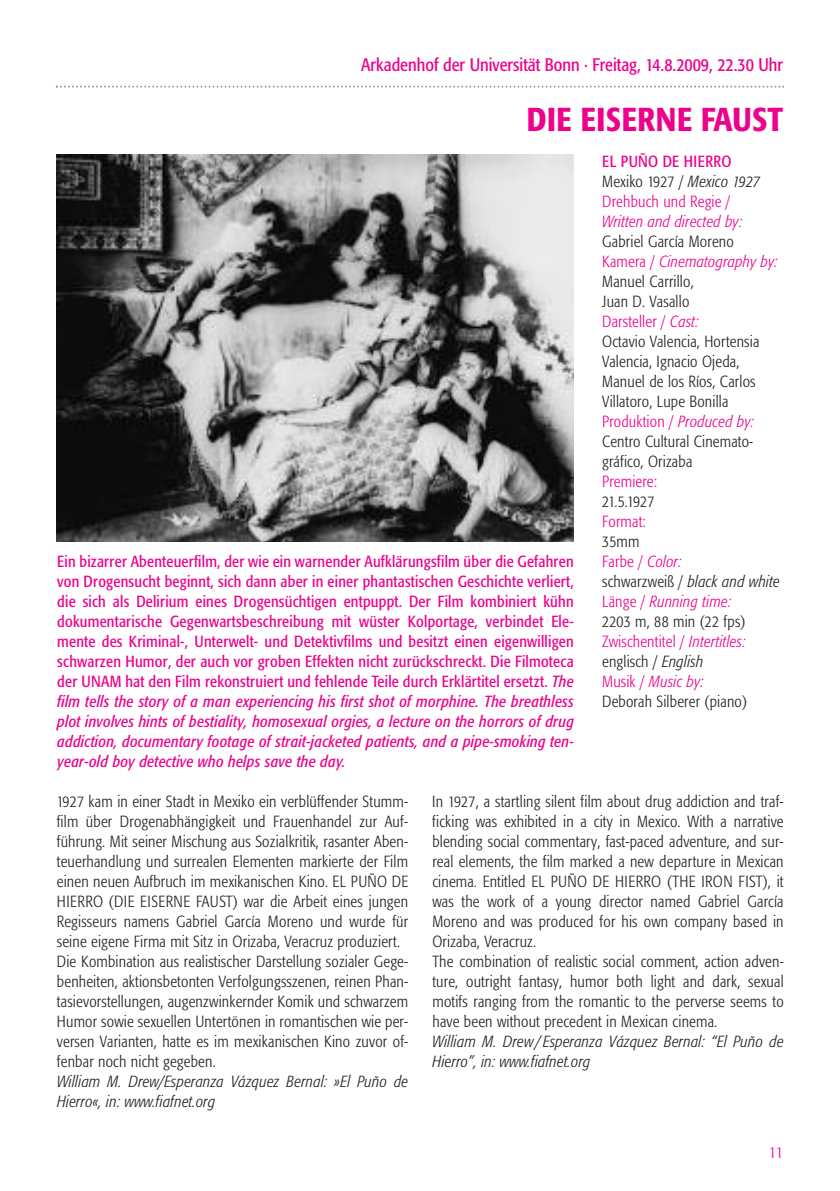
<style>
.page{position:relative;width:840px;height:1191px;background:#fff}
.page>*{position:absolute;margin:0;border:0;box-sizing:border-box;transform-origin:0 0}
.t1{font:500 condensed 32.8px "Formata";letter-spacing:.02em;color:#ed028c}
.t2{font:condensed 18px "Formata";color:#ed028c}
.t3{font:300 condensed 16px/20px "Formata";letter-spacing:.015em;color:#231f20}
.t4{font:condensed 16px/20px "Formata";letter-spacing:.015em;color:#ed028c;text-align:justify}
.t5{font:italic 300 condensed 16px/20px "Formata";letter-spacing:.015em;color:#231f20}
.t6{font:300 condensed 16px/20px "Formata";letter-spacing:.015em;color:#ed028c}
.t7{font:italic 300 condensed 16px "Formata";letter-spacing:.015em;color:#ed028c}
.s1{font-style:italic}
.s2{font-weight:400}
.s3{color:#231f20}
.s4{font-style:italic;color:#231f20}
.s5{color:#ed028c}
.s6{font-style:italic;color:#ed028c}
</style>
<div class="page">
<svg style="left:56px;top:86px;width:727px;height:2px"></svg>
<img style="left:57px;top:155px;width:516px;height:387px">
<p class="t2" style="left:361px;top:57px;width:423px">Arkadenhof der Universität Bonn · Freitag, 14.8.2009, 22.30 Uhr</p>
<h1 class="t1" style="left:526px;top:106px;width:258px">DIE EISERNE FAUST</h1>
<p class="t4" style="left:57px;top:553px;width:517px">Ein bizarrer Abenteuerfilm, der wie ein warnender Aufklärungsfilm über die Gefahren von Drogensucht beginnt, sich dann aber in einer phantastischen Geschichte verliert, die sich als Delirium eines Drogensüchtigen entpuppt. Der Film kombiniert kühn dokumentarische Gegenwartsbeschreibung mit wüster Kolportage, verbindet Ele&shy;mente des Kriminal-, Unterwelt- und Detektivfilms und besitzt einen eigenwilligen schwarzen Humor, der auch vor groben Effekten nicht zurückschreckt. Die Filmoteca der UNAM hat den Film rekonstruiert und fehlende Teile durch Erklärtitel ersetzt. <span class="s1">The film tells the story of a man experiencing his first shot of morphine. The breathless plot involves hints of bestiality, homosexual orgies, a lecture on the horrors of drug addiction, documentary footage of strait-jacketed patients, and a pipe-smoking ten&shy;year-old boy detective who helps save the day.</span></p>
<p class="t6" style="left:601px;top:153px;width:159px"><span class="s2">EL PUÑO DE HIERRO<br></span><span class="s3">Mexiko 1927 /</span> <span class="s4">Mexico 1927<br></span>Drehbuch und Regie /</p>
<p class="t7" style="left:601px;top:215px;width:142px">Written and directed by:</p>
<p class="t3" style="left:601px;top:233px;width:177px">Gabriel García Moreno<br><span class="s5">Kamera /</span> <span class="s6">Cinematography by:<br></span>Manuel Carrillo,<br>Juan D. Vasallo<br><span class="s5">Darsteller /</span> <span class="s6">Cast:<br></span>Octavio Valencia, Hortensia<br>Valencia, Ignacio Ojeda,<br>Manuel de los Ríos, Carlos<br>Villatoro, Lupe Bonilla<br><span class="s5">Produktion /</span> <span class="s6">Produced by:<br></span>Centro Cultural Cinemato&shy;gráfico, Orizaba</p>
<p class="t6" style="left:601px;top:473px;width:56px">Premiere:</p>
<p class="t3" style="left:601px;top:493px;width:54px">21.5.1927</p>
<p class="t6" style="left:601px;top:513px;width:45px">Format:</p>
<p class="t3" style="left:601px;top:533px;width:179px">35mm<br><span class="s5">Farbe /</span> <span class="s6">Color:<br></span>schwarzweiß / <span class="s1">black and white<br></span><span class="s5">Länge /</span> <span class="s6">Running time:<br></span>2203 m, 88 min (22 fps)<br><span class="s5">Zwischentitel /</span> <span class="s6">Intertitles: </span>englisch / <span class="s1">English<br></span><span class="s5">Musik /</span> <span class="s6">Music by:<br></span>Deborah Silberer (piano)</p>
<p class="t3" style="left:57px;top:792px;width:353px">1927 kam in einer Stadt in Mexiko ein verblüffender Stumm&shy;film über Drogenabhängigkeit und Frauenhandel zur Auf&shy;führung. Mit seiner Mischung aus Sozialkritik, rasanter Aben&shy;teuerhandlung und surrealen Elementen markierte der Film einen neuen Aufbruch im mexikanischen Kino. EL PUÑO DE HIERRO (DIE EISERNE FAUST) war die Arbeit eines jungen Regisseurs namens Gabriel García Moreno und wurde für seine eigene Firma mit Sitz in Orizaba, Veracruz produziert.<br>Die Kombination aus realistischer Darstellung sozialer Gege&shy;benheiten, aktionsbetonten Verfolgungsszenen, reinen Phan&shy;tasievorstellungen, augenzwinkernder Komik und schwarzem Humor sowie sexuellen Untertönen in romantischen wie per&shy;versen Varianten, hatte es im mexikanischen Kino zuvor of&shy;fenbar noch nicht gegeben.</p>
<p class="t5" style="left:57px;top:1072px;width:352px">William M. Drew/Esperanza Vázquez Bernal: »El Puño de<br>Hierro«, in: www.fiafnet.org</p>
<p class="t3" style="left:432px;top:792px;width:353px">In 1927, a startling silent film about drug addiction and traf&shy;ficking was exhibited in a city in Mexico. With a narrative blending social commentary, fast-paced adventure, and sur&shy;real elements, the film marked a new departure in Mexican cinema. Entitled EL PUÑO DE HIERRO (THE IRON FIST), it was the work of a young director named Gabriel García Moreno and was produced for his own company based in Orizaba, Veracruz.<br>The combination of realistic social comment, action adven&shy;ture, outright fantasy, humor both light and dark, sexual motifs ranging from the romantic to the perverse seems to have been without precedent in Mexican cinema.</p>
<p class="t5" style="left:432px;top:1032px;width:352px">William M. Drew / Esperanza Vázquez Bernal: “El Puño de<br>Hierro”, in: www.fiafnet.org</p>
<p class="t6" style="left:768px;top:1143px;width:16px">11</p>
</div>
